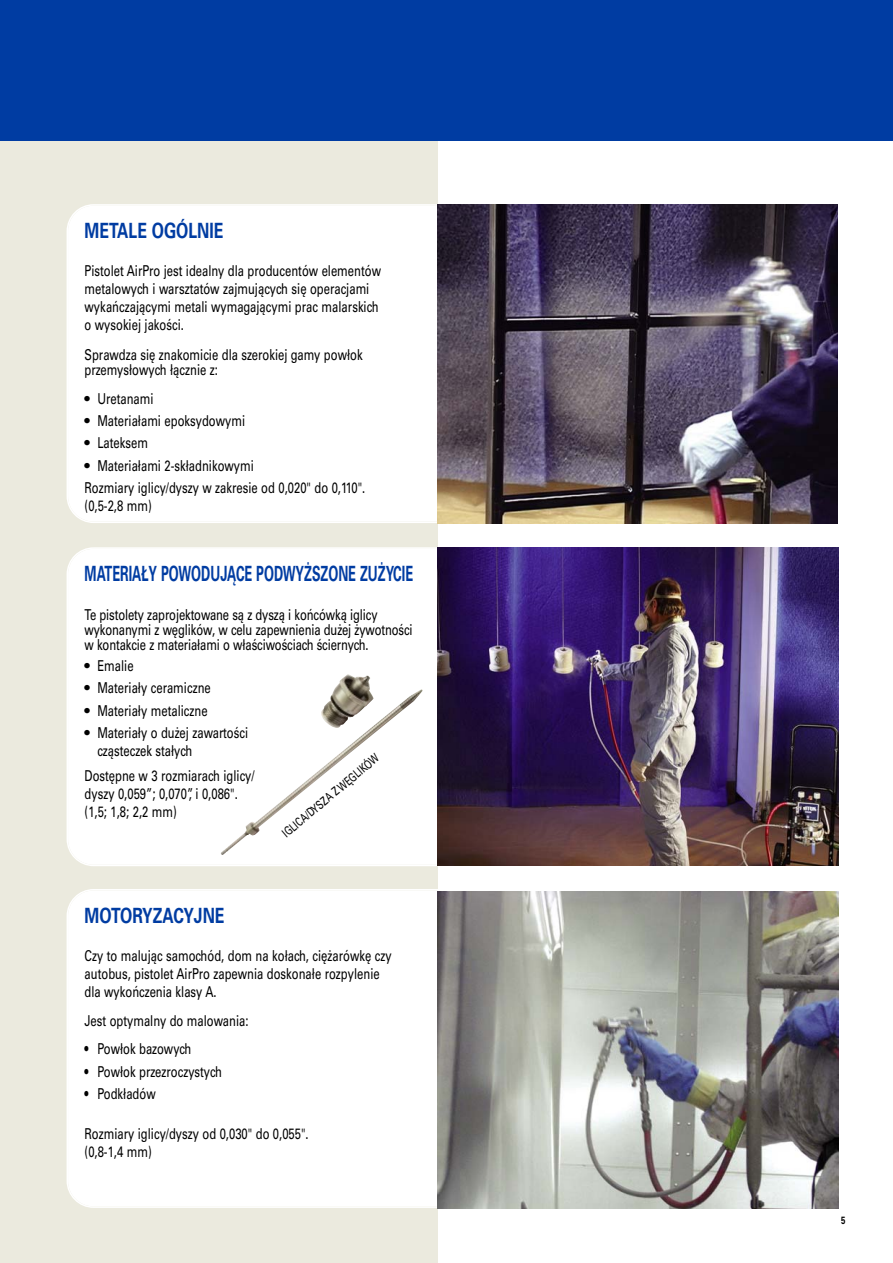
<style>
.page{position:relative;width:893px;height:1263px;background:#fff}
.page>*{position:absolute;margin:0;border:0;box-sizing:border-box;transform-origin:0 0}
.t1{font:700 21px "Univers CE";color:#003ca2;scale:.61 1}
.t2{font:700 21px "Univers CE";color:#003ca2;scale:.75 1}
.t3{font:500 15px/18px "Univers CE";color:#000;scale:.75 1}
.t4{font:500 15px/22.2px "Univers CE";color:#000}
.t5{font:500 12px "Univers CE";color:#000;scale:.75 1}
.t6{font:700 10.5px "Univers CE";color:#000;scale:.75 1}
</style>
<div class="page">
<div style="left:0;top:133px;width:438px;height:1130px;background:#ebeade"></div>
<div style="left:67px;top:204px;width:371px;height:319px;background:#fff"></div>
<img style="left:438px;top:204px;width:400px;height:319px">
<div style="left:67px;top:547px;width:371px;height:319px;background:#fff"></div>
<div style="left:67px;top:889px;width:435px;height:319px;background:#fff"></div>
<img style="left:438px;top:892px;width:400px;height:317px">
<img style="left:438px;top:547px;width:400px;height:319px">
<div style="left:0;top:0;width:892px;height:140px;background:#003ca2"></div>
<img style="left:220px;top:674px;width:203px;height:181px">
<h1 class="t2" style="left:85px;top:223px;width:187px">METALE OGÓLNIE</h1>
<p class="t3" style="left:85px;top:263px;width:397px">Pistolet AirPro jest idealny dla producentów elementów metalowych i warsztatów zajmujących się operacjami wykańczającymi metali wymagającymi prac malarskich o wysokiej jakości.</p>
<p class="t3" style="left:85px;top:349px;width:372px;line-height:15px">Sprawdza się znakomicie dla szerokiej gamy powłok przemysłowych łącznie z:</p>
<p class="t4" style="left:85px;top:389px;width:71px">• Uretanami</p>
<p class="t4" style="left:85px;top:411px;width:162px">• Materiałami epoksydowymi</p>
<p class="t4" style="left:85px;top:433px;width:65px">• Lateksem</p>
<p class="t4" style="left:85px;top:456px;width:282px">• Materiałami 2-składnikowymi<br>Rozmiary iglicy/dyszy w zakresie od 0,020" do 0,110".</p>
<p class="t3" style="left:85px;top:498px;width:91px">(0,5-2,8 mm)</p>
<h1 class="t1" style="left:85px;top:566px;width:540px">MATERIAŁY POWODUJĄCE PODWYŻSZONE ZUŻYCIE</h1>
<p class="t3" style="left:85px;top:609px;width:439px;line-height:15px">Te pistolety zaprojektowane są z dyszą i końcówką iglicy wykonanymi z węglików, w celu zapewnienia dużej żywotności w kontakcie z materiałami o właściwościach ściernych.</p>
<p class="t4" style="left:85px;top:656px;width:51px">• Emalie</p>
<p class="t4" style="left:85px;top:678px;width:128px">• Materiały ceramiczne</p>
<p class="t4" style="left:85px;top:701px;width:125px">• Materiały metaliczne</p>
<p class="t4" style="left:97px;top:725px;width:152px;line-height:18px;text-indent:-13px">• Materiały o dużej zawartości cząsteczek stałych</p>
<p class="t3" style="left:85px;top:769px;width:228px">Dostępne w 3 rozmiarach iglicy/ dyszy 0,059”; 0,070”, i 0,086". (1,5; 1,8; 2,2 mm)</p>
<p class="t5" style="left:281px;top:831px;width:164px;rotate:-40deg">IGLICA/DYSZA Z WĘGLIKÓW</p>
<h1 class="t2" style="left:85px;top:908px;width:188px">MOTORYZACYJNE</h1>
<p class="t3" style="left:85px;top:948px;width:411px">Czy to malując samochód, dom na kołach, ciężarówkę czy autobus, pistolet AirPro zapewnia doskonałe rozpylenie dla wykończenia klasy A.</p>
<p class="t3" style="left:85px;top:1013px;width:220px">Jest optymalny do malowania:</p>
<p class="t3" style="left:85px;top:1042px;width:144px">• Powłok bazowych</p>
<p class="t3" style="left:85px;top:1064px;width:185px">• Powłok przezroczystych</p>
<p class="t3" style="left:85px;top:1086px;width:96px">• Podkładów</p>
<p class="t3" style="left:85px;top:1126px;width:300px">Rozmiary iglicy/dyszy od 0,030" do 0,055". (0,8-1,4 mm)</p>
<p class="t6" style="left:841px;top:1216px;width:7px">5</p>
</div>
